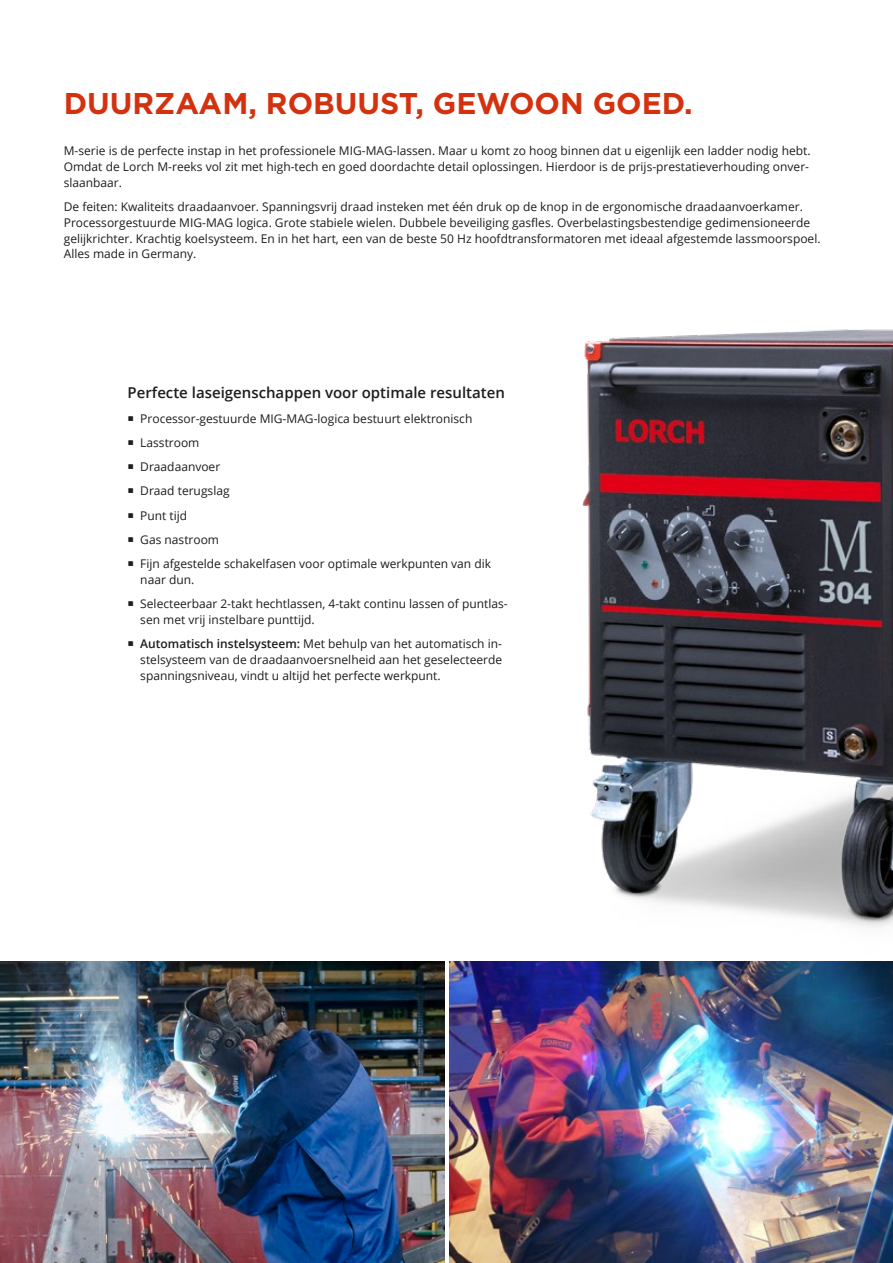
<style>
.page{position:relative;width:893px;height:1263px;background:#fff}
.page>*{position:absolute;margin:0;border:0;box-sizing:border-box;transform-origin:0 0}
.t1{font:700 30px "Gotham";color:#d4310f}
.t2{font:600 15px "Open Sans";color:#1d1d1b}
.t3{font:12px/24.3px "Open Sans";color:#1d1d1b}
.s1{font-weight:600}
</style>
<div class="page">
<img style="left:0;top:961px;width:444px;height:302px">
<img style="left:449px;top:1015px;width:444px;height:248px">
<img style="left:438px;top:329px;width:455px;height:686px">
<h1 class="t1" style="left:64px;top:84px;width:630px">DUURZAAM, ROBUUST, GEWOON GOED.</h1>
<p class="t3" style="left:64px;top:143px;width:748px;line-height:15.8px">M-serie is de perfecte instap in het professionele MIG-MAG-lassen. Maar u komt zo hoog binnen dat u eigenlijk een ladder nodig hebt.<br>Omdat de Lorch M-reeks vol zit met high-tech en goed doordachte detail oplossingen. Hierdoor is de prijs-prestatieverhouding onver&shy;slaanbaar.</p>
<p class="t3" style="left:64px;top:199px;width:758px;line-height:15.8px">De feiten: Kwaliteits draadaanvoer. Spanningsvrij draad insteken met één druk op de knop in de ergonomische draadaanvoerkamer.<br>Processorgestuurde MIG-MAG logica. Grote stabiele wielen. Dubbele beveiliging gasfles. Overbelastingsbestendige gedimensioneerde gelijkrichter. Krachtig koelsysteem. En in het hart, een van de beste 50 Hz hoofdtransformatoren met ideaal afgestemde lassmoorspoel.<br>Alles made in Germany.</p>
<p class="t2" style="left:128px;top:383px;width:379px">Perfecte laseigenschappen voor optimale resultaten</p>
<p class="t3" style="left:140px;top:406px;width:352px">Processor-gestuurde MIG-MAG-logica bestuurt elektronisch<br>Lasstroom<br>Draadaanvoer<br>Draad terugslag<br>Punt tijd<br>Gas nastroom<br>Fijn afgestelde schakelfasen voor optimale werkpunten van dik</p>
<p class="t3" style="left:140px;top:567px;width:369px">naar dun.<br>Selecteerbaar 2-takt hechtlassen, 4-takt continu lassen of puntlas-</p>
<p class="t3" style="left:140px;top:607px;width:363px">sen met vrij instelbare punttijd.<br><span class="s1">Automatisch instelsysteem:</span> Met behulp van het automatisch in-</p>
<p class="t3" style="left:140px;top:651px;width:363px;line-height:15.8px">stelsysteem van de draadaanvoersnelheid aan het geselecteerde spanningsniveau, vindt u altijd het perfecte werkpunt.</p>
</div>
